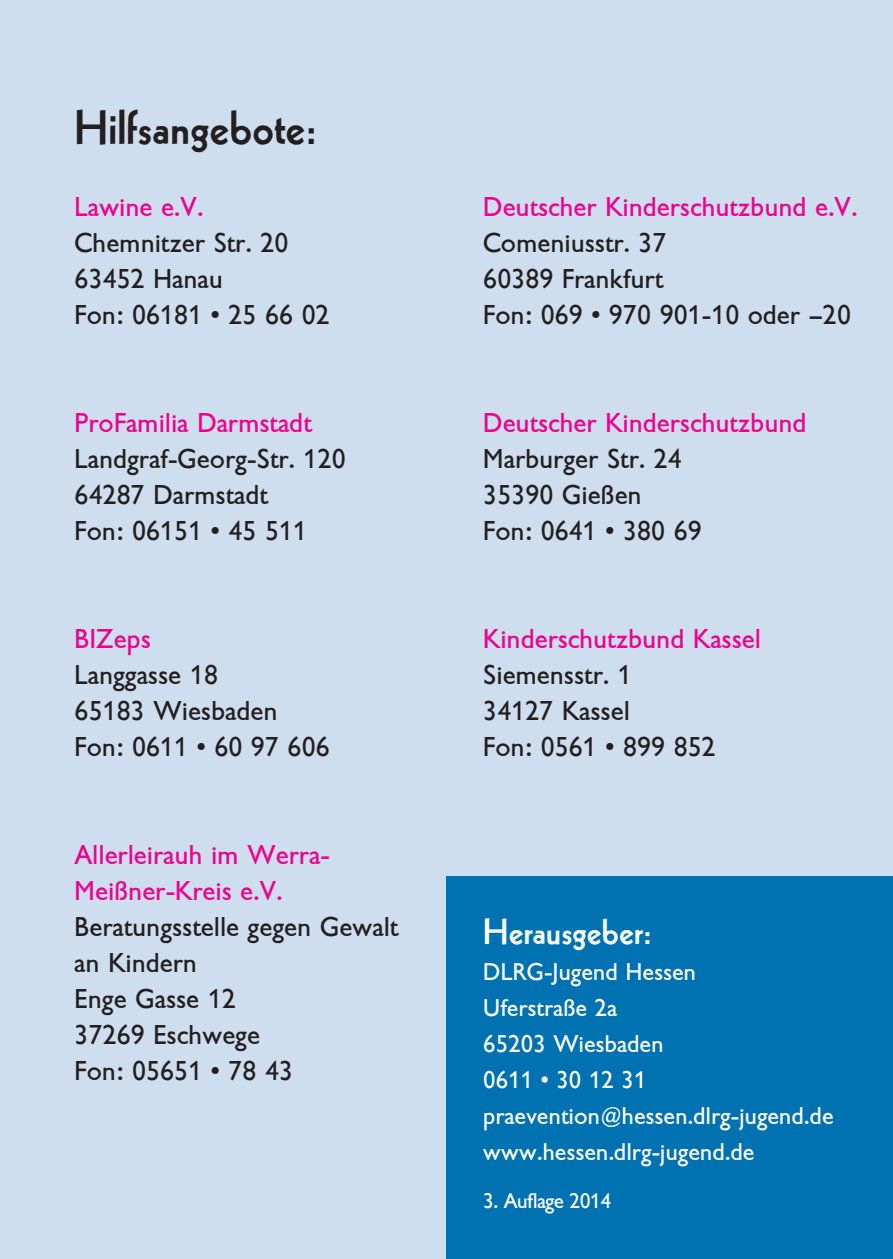
<style>
.page{position:relative;width:893px;height:1259px;background:#cfdeef}
.page>*{position:absolute;margin:0;border:0;box-sizing:border-box;transform-origin:0 0}
.t1{font:48px "DLRG Jugend Titel";color:#231f20}
.t2{font:36px "DLRG Jugend Titel";color:#fff}
.t3{font:27px/36px "DLRG Jugend Text";color:#231f20}
.t4{font:27px/36px "DLRG Jugend Text";color:#ed028c}
.t5{font:24px/36px "DLRG Jugend Text";color:#fff}
.t6{font:21px "DLRG Jugend Text";letter-spacing:-.03em;color:#fff}
</style>
<div class="page">
<div style="left:446px;top:876px;width:447px;height:383px;background:#0072b2"></div>
<h1 class="t1" style="left:75px;top:100px;width:242px">Hilfsangebote:</h1>
<p class="t4" style="left:75px;top:189px;width:130px">Lawine e.V.</p>
<p class="t3" style="left:75px;top:225px;width:257px">Chemnitzer Str. 20<br>63452 Hanau<br>Fon: 06181 • 25 66 02</p>
<p class="t4" style="left:75px;top:405px;width:239px">ProFamilia Darmstadt</p>
<p class="t3" style="left:75px;top:441px;width:273px">Landgraf-Georg-Str. 120<br>64287 Darmstadt<br>Fon: 06151 • 45 511</p>
<p class="t4" style="left:75px;top:621px;width:78px">BIZeps</p>
<p class="t3" style="left:75px;top:657px;width:257px">Langgasse 18<br>65183 Wiesbaden<br>Fon: 0611 • 60 97 606</p>
<p class="t4" style="left:75px;top:837px;width:257px">Allerleirauh im Werra-<br>Meißner-Kreis e.V.</p>
<p class="t3" style="left:75px;top:909px;width:326px">Beratungsstelle gegen Gewalt an Kindern<br>Enge Gasse 12<br>37269 Eschwege<br>Fon: 05651 • 78 43</p>
<p class="t4" style="left:483px;top:189px;width:376px">Deutscher Kinderschutzbund e.V.</p>
<p class="t3" style="left:483px;top:225px;width:369px">Comeniusstr. 37<br>60389 Frankfurt<br>Fon: 069 • 970 901-10 oder –20</p>
<p class="t4" style="left:483px;top:405px;width:325px">Deutscher Kinderschutzbund</p>
<p class="t3" style="left:483px;top:441px;width:220px">Marburger Str. 24<br>35390 Gießen<br>Fon: 0641 • 380 69</p>
<p class="t4" style="left:483px;top:621px;width:279px">Kinderschutzbund Kassel</p>
<p class="t3" style="left:483px;top:657px;width:234px">Siemensstr. 1<br>34127 Kassel<br>Fon: 0561 • 899 852</p>
<h2 class="t2" style="left:483px;top:910px;width:169px">Herausgeber:</h2>
<p class="t5" style="left:483px;top:953px;width:352px">DLRG-Jugend Hessen<br>Uferstraße 2a<br>65203 Wiesbaden<br>0611 • 30 12 31 praevention@hessen.dlrg-jugend.de www.hessen.dlrg-jugend.de</p>
<p class="t6" style="left:483px;top:1188px;width:129px">3. Auflage 2014</p>
</div>
